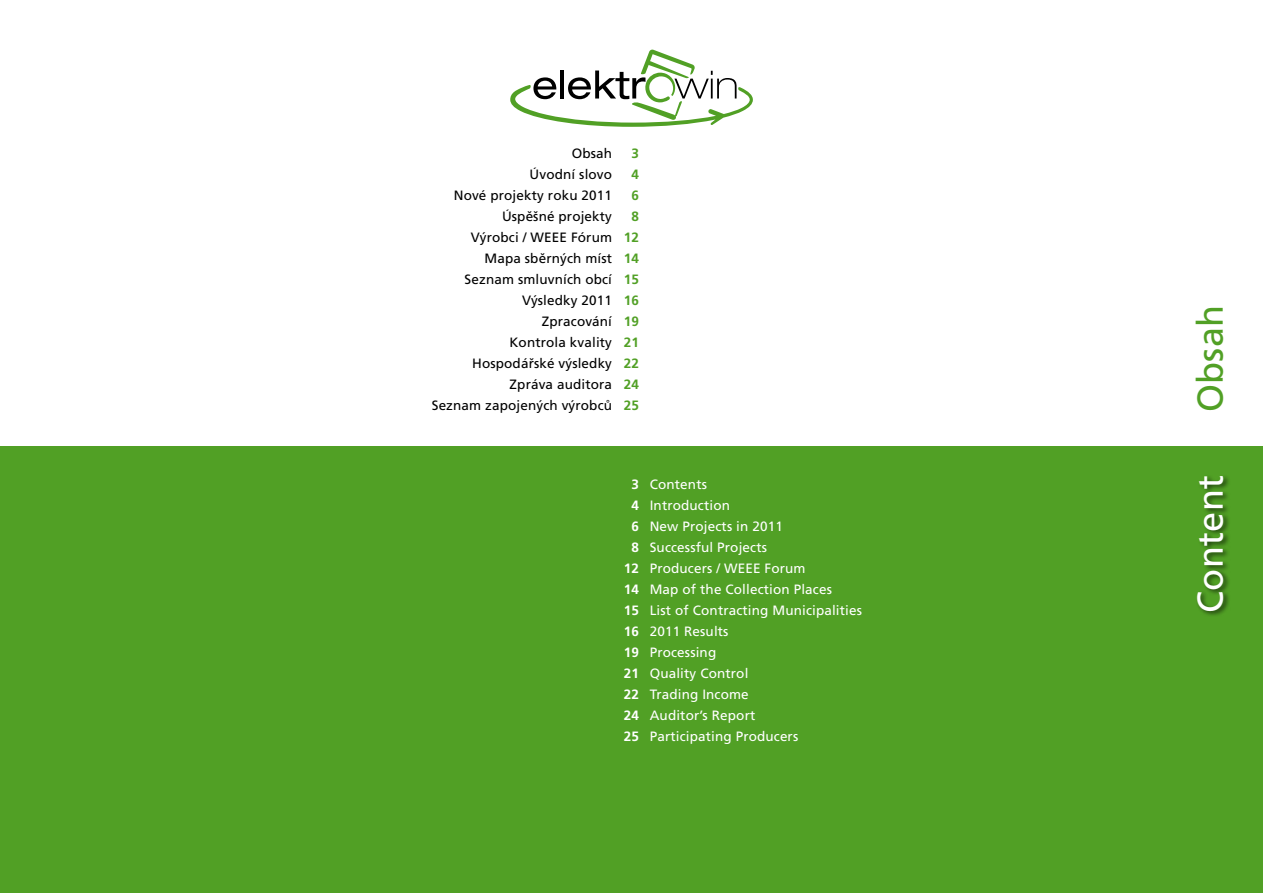
<style>
.page{position:relative;width:1263px;height:893px;background:#fff}
.page>*{position:absolute;margin:0;border:0;box-sizing:border-box;transform-origin:0 0}
.t1{font:36px "Frutiger CE";letter-spacing:.01em;color:#fff}
.t2{font:36px "Frutiger CE";letter-spacing:.01em;color:#51a025}
.t3{font:13.5px "Frutiger CE";letter-spacing:.01em;color:#fff}
.t4{font:13.5px/21px "Frutiger CE";letter-spacing:.01em;color:#000;text-align:right}
.t5{font:700 13.5px "Frutiger CE";color:#51a025}
.s1{font-weight:700;color:#51a025}
.s2{font-weight:700}
</style>
<div class="page">
<div style="left:0;top:446px;width:1263px;height:447px;background:#51a025"></div>
<svg style="left:510px;top:49px;width:243px;height:78px"></svg>
<div style="left:1196px;top:474px;width:35px;height:144px;background:#000;opacity:.6"></div>
<p class="t4" style="left:572px;top:143px;width:42px">Obsah</p>
<p class="t5" style="left:631px;top:145px;width:9px">3</p>
<p class="t4" style="left:530px;top:164px;width:84px">Úvodní slovo</p>
<p class="t5" style="left:631px;top:166px;width:9px">4</p>
<p class="t4" style="left:454px;top:185px;width:160px">Nové projekty roku 2011</p>
<p class="t5" style="left:631px;top:187px;width:9px">6</p>
<p class="t4" style="left:502px;top:206px;width:112px">Úspěšné projekty</p>
<p class="t4" style="left:432px;top:206px;width:209px"><span class="s1">8<br></span>Výrobci / WEEE Fórum <span class="s1">12<br></span>Mapa sběrných míst <span class="s1">14<br></span>Seznam smluvních obcí <span class="s1">15<br></span>Výsledky 2011 <span class="s1">16<br></span>Zpracování <span class="s1">19<br></span>Kontrola kvality <span class="s1">21<br></span>Hospodářské výsledky <span class="s1">22<br></span>Zpráva auditora <span class="s1">24<br></span>Seznam zapojených výrobců <span class="s1">25</span></p>
<p class="t3" style="left:632px;top:477px;width:77px"><span class="s2">3</span> Contents</p>
<p class="t3" style="left:632px;top:498px;width:100px"><span class="s2">4</span> Introduction</p>
<p class="t3" style="left:632px;top:519px;width:153px"><span class="s2">6</span> New Projects in 2011</p>
<p class="t3" style="left:632px;top:540px;width:137px"><span class="s2">8</span> Successful Projects</p>
<p class="t3" style="left:624px;top:561px;width:183px"><span class="s2">12</span> Producers / WEEE Forum</p>
<p class="t3" style="left:624px;top:582px;width:209px"><span class="s2">14</span> Map of the Collection Places</p>
<p class="t3" style="left:624px;top:603px;width:240px"><span class="s2">15</span> List of Contracting Municipalities</p>
<p class="t3" style="left:624px;top:624px;width:106px"><span class="s2">16</span> 2011 Results</p>
<p class="t3" style="left:624px;top:645px;width:94px"><span class="s2">19</span> Processing</p>
<p class="t3" style="left:624px;top:666px;width:126px"><span class="s2">21</span> Quality Control</p>
<p class="t3" style="left:624px;top:687px;width:126px"><span class="s2">22</span> Trading Income</p>
<p class="t3" style="left:624px;top:708px;width:133px"><span class="s2">24</span> Auditor’s Report</p>
<p class="t3" style="left:624px;top:729px;width:176px"><span class="s2">25</span> Participating Producers</p>
<h1 class="t2" style="left:1191px;top:412px;width:109px;rotate:-90deg">Obsah</h1>
<h1 class="t1" style="left:1191px;top:613px;width:140px;rotate:-90deg">Content</h1>
</div>
